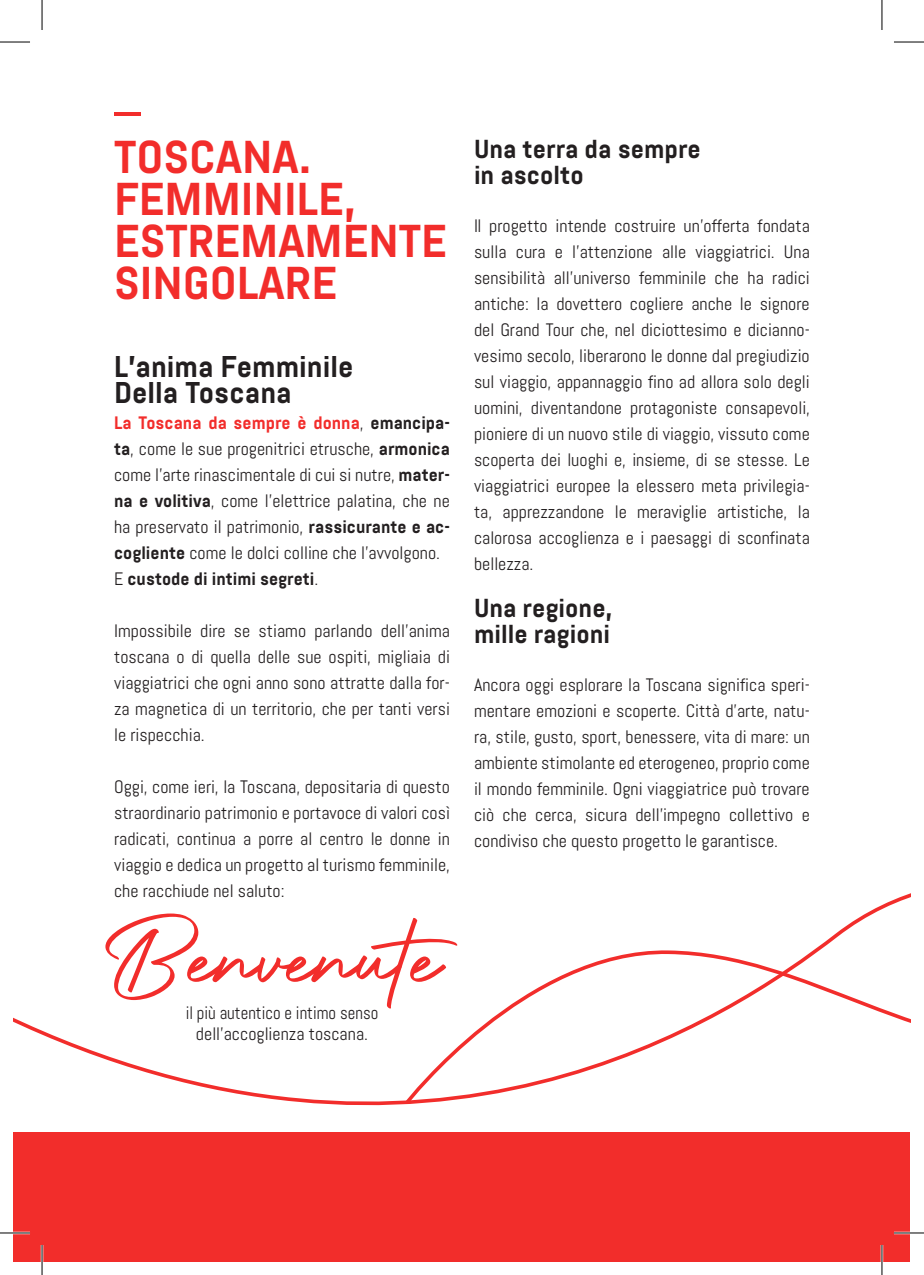
<style>
.page{position:relative;width:924px;height:1275px;background:#fff}
.page>*{position:absolute;margin:0;border:0;box-sizing:border-box;transform-origin:0 0}
.t1{font:114px "Authentic Signature";color:#f22d2b}
.t2{font:700 46px/42px "Abel Pro";color:#f22d2b}
.t3{font:700 30px/26px "Abel Pro";color:#231f20}
.t4{font:700 26px/26px "Abel Pro";color:#231f20}
.t5{font:18px/26px "Abel";color:#231f20;text-align:justify}
.t6{font:18px/21.6px "Abel";color:#231f20;text-align:center;scale:.93 1}
.t7{font:700 18px "Abel Pro";color:#f22d2b}
.t8{font:700 18px "Abel Pro";color:#231f20}
.s1{font-family:"Abel";font-weight:400;color:#231f20}
.s2{color:#231f20}
.s3{font-family:"Abel Pro";font-weight:700}
.s4{font-family:"Abel";font-weight:400}
</style>
<div class="page">
<div style="left:14px;top:1132px;width:895px;height:129px;background:#f22d2b"></div>
<hr style="left:114px;top:112px;width:26px;height:4px;background:#f22d2b">
<svg style="left:14px;top:894px;width:895px;height:212px"></svg>
<svg style="left:403px;top:950px;width:506px;height:156px"></svg>
<hr style="left:0;top:1231px;width:30px;height:3px;background:#fff">
<hr style="left:893px;top:1231px;width:30px;height:3px;background:#fff">
<hr style="left:41px;top:1245px;width:2px;height:30px;background:#fff">
<hr style="left:880px;top:1245px;width:2px;height:30px;background:#fff">
<hr style="left:0;top:42px;width:30px;height:1px;background:#000">
<hr style="left:893px;top:42px;width:30px;height:1px;background:#000">
<hr style="left:0;top:1232px;width:30px;height:1px;background:#000">
<hr style="left:893px;top:1232px;width:30px;height:1px;background:#000">
<hr style="left:42px;top:0;width:1px;height:30px;background:#000">
<hr style="left:42px;top:1245px;width:1px;height:30px;background:#000">
<hr style="left:881px;top:0;width:1px;height:30px;background:#000">
<hr style="left:881px;top:1245px;width:1px;height:30px;background:#000">
<h2 class="t2" style="left:114px;top:137px;width:334px">TOSCANA.<br>FEMMINILE,<br>ESTREMAMENTE<br>SINGOLARE</h2>
<h3 class="t3" style="left:114px;top:354px;width:241px">L’anima Femminile<br>Della Toscana</h3>
<p class="t7" style="left:114px;top:410px;width:337px">La Toscana da sempre è donna<span class="s1">,</span> <span class="s2">emancipa-</span></p>
<p class="t5" style="left:114px;top:436px;width:337px"><span class="s3">ta</span>, come le sue progenitrici etrusche, <span class="s3">armonica </span>come l’arte rinascimentale di cui si nutre, <span class="s3">mater&shy;na e volitiva</span>, come l’elettrice palatina, che ne ha preservato il patrimonio, <span class="s3">rassicurante e ac&shy;cogliente</span> come le dolci colline che l’avvolgono.</p>
<p class="t8" style="left:114px;top:566px;width:206px"><span class="s4">E</span> custode di intimi segreti<span class="s4">.</span></p>
<p class="t5" style="left:114px;top:618px;width:337px">Impossibile dire se stiamo parlando dell’anima toscana o di quella delle sue ospiti, migliaia di viaggiatrici che ogni anno sono attratte dalla for&shy;za magnetica di un territorio, che per tanti versi le rispecchia.</p>
<p class="t5" style="left:114px;top:774px;width:337px">Oggi, come ieri, la Toscana, depositaria di questo straordinario patrimonio e portavoce di valori così radicati, continua a porre al centro le donne in viaggio e dedica un progetto al turismo femminile, che racchiude nel saluto:</p>
<h1 class="t1" style="left:114px;top:895px;width:370px">Benvenute</h1>
<p class="t6" style="left:186px;top:1002px;width:208px">il più autentico e intimo senso dell’accoglienza toscana.</p>
<h3 class="t4" style="left:474px;top:136px;width:228px">Una terra da sempre in ascolto</h3>
<p class="t5" style="left:474px;top:212px;width:337px">Il progetto intende costruire un’offerta fondata sulla cura e l’attenzione alle viaggiatrici. Una sensibilità all’universo femminile che ha radici antiche: la dovettero cogliere anche le signore del Grand Tour che, nel diciottesimo e dicianno&shy;vesimo secolo, liberarono le donne dal pregiudizio sul viaggio, appannaggio fino ad allora solo degli uomini, diventandone protagoniste consapevoli, pioniere di un nuovo stile di viaggio, vissuto come scoperta dei luoghi e, insieme, di se stesse. Le viaggiatrici europee la elessero meta privilegia&shy;ta, apprezzandone le meraviglie artistiche, la calorosa accoglienza e i paesaggi di sconfinata bellezza.</p>
<h3 class="t4" style="left:474px;top:595px;width:139px">Una regione, mille ragioni</h3>
<p class="t5" style="left:474px;top:672px;width:337px">Ancora oggi esplorare la Toscana significa speri&shy;mentare emozioni e scoperte. Città d’arte, natu&shy;ra, stile, gusto, sport, benessere, vita di mare: un ambiente stimolante ed eterogeneo, proprio come il mondo femminile. Ogni viaggiatrice può trovare ciò che cerca, sicura dell’impegno collettivo e condiviso che questo progetto le garantisce.</p>
</div>
